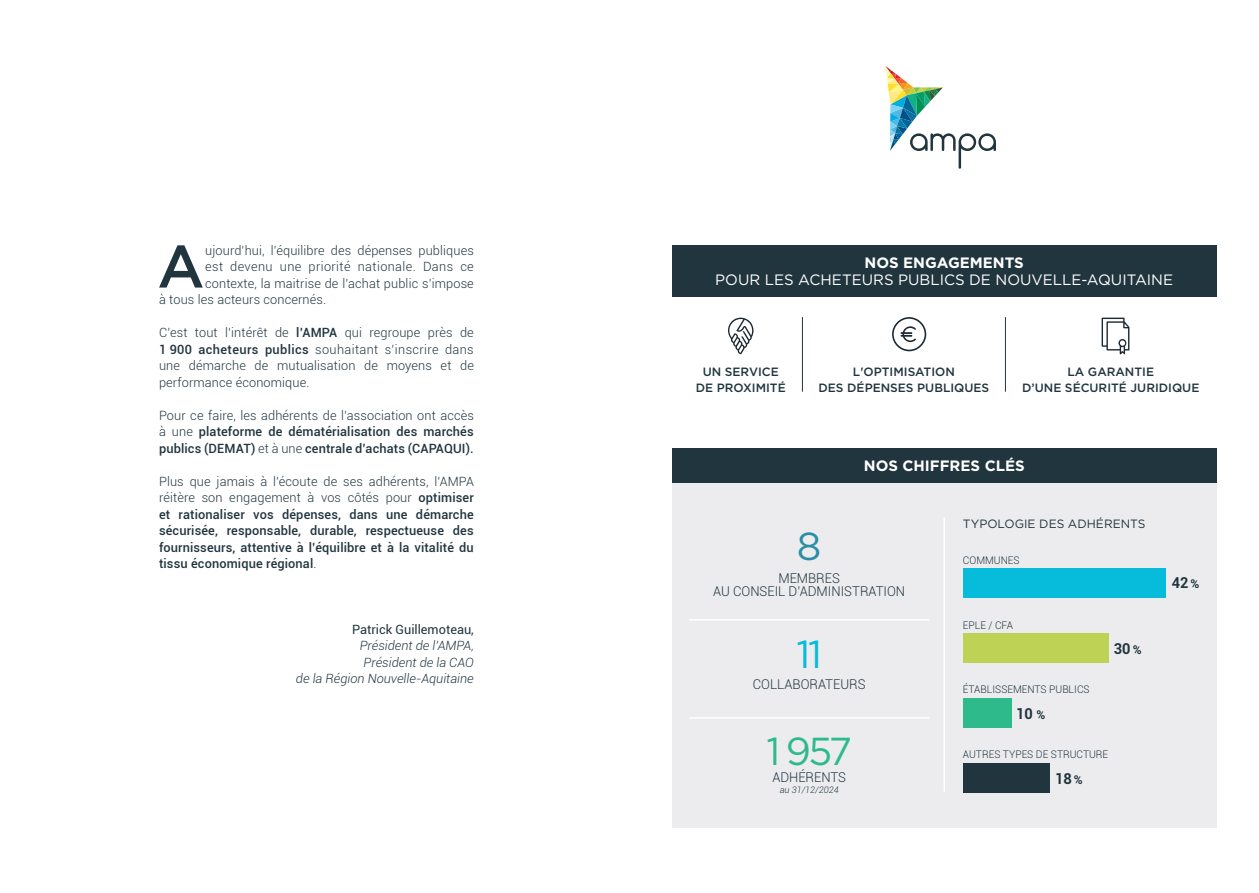
<style>
.page{position:relative;width:1259px;height:893px;background:#fff}
.page>*{position:absolute;margin:0;border:0;box-sizing:border-box;transform-origin:0 0}
.t1{font:500 59.85px "Gotham";color:#21353f}
.t2{font:39px "Gotham";color:#2fba8c}
.t3{font:39px "Gotham";color:#07bbdb}
.t4{font:39px "Gotham";color:#2a8fa4}
.t5{font:15px "Gotham";color:#fff}
.t6{font:700 15px "Gotham";color:#fff}
.t7{font:700 15px "Roboto";color:#21353f}
.t8{font:300 13.5px/13.4px "Roboto";color:#21353f;text-align:center}
.t9{font:500 12.75px/16.5px "Roboto";letter-spacing:.01em;color:#21353f;text-align:justify}
.t10{font:300 12.75px/16.5px "Roboto";letter-spacing:.01em;color:#21353f;text-align:justify}
.t11{font:italic 300 12.75px/16.5px "Roboto";color:#21353f;text-align:right}
.t12{font:300 12.75px "Roboto";letter-spacing:.03em;color:#21353f}
.t13{font:12.75px "Roboto";color:#21353f}
.t14{font:500 12px/16px "Gotham";color:#21353f;text-align:center}
.t15{font:12px "Gotham";color:#21353f}
.t16{font:300 10.5px "Roboto";color:#21353f}
.t17{font:italic 300 9px "Roboto";color:#21353f}
.s1{font-weight:500}
.s2{font-weight:300}
.s3{font-size:12px}
</style>
<div class="page">
<svg style="left:885px;top:66px;width:111px;height:103px"></svg>
<div style="left:672px;top:482px;width:544px;height:345px;background:#ececee"></div>
<div style="left:672px;top:245px;width:544px;height:51px;background:#21353f"></div>
<hr style="left:802px;top:317px;width:1px;height:75px;background:#21353f">
<hr style="left:1005px;top:317px;width:1px;height:75px;background:#21353f">
<hr style="left:943px;top:518px;width:2px;height:274px;background:#fff">
<hr style="left:689px;top:619px;width:240px;height:1px;background:#fff">
<hr style="left:689px;top:717px;width:240px;height:2px;background:#fff">
<div style="left:671px;top:448px;width:545px;height:34px;background:#21353f"></div>
<svg style="left:728px;top:318px;width:26px;height:36px"></svg>
<svg style="left:1101px;top:318px;width:28px;height:36px"></svg>
<svg style="left:892px;top:317px;width:34px;height:34px"></svg>
<div style="left:963px;top:763px;width:86px;height:30px;background:#21353f"></div>
<div style="left:963px;top:698px;width:48px;height:30px;background:#2fba8c"></div>
<div style="left:963px;top:633px;width:145px;height:30px;background:#bed256"></div>
<div style="left:963px;top:568px;width:202px;height:30px;background:#07bbdb"></div>
<h1 class="t1" style="left:157px;top:227px;width:49px">A</h1>
<p class="t10" style="left:205px;top:241px;width:270px">ujourd’hui, l’équilibre des dépenses publiques</p>
<p class="t12" style="left:205px;top:258px;width:270px">est devenu une priorité nationale. Dans ce</p>
<p class="t10" style="left:205px;top:274px;width:270px">contexte, la maitrise de l’achat public s’impose</p>
<p class="t10" style="left:159px;top:291px;width:169px">à tous les acteurs concernés.</p>
<p class="t10" style="left:159px;top:324px;width:316px">C’est tout l’intérêt de <span class="s1">l’AMPA</span> qui regroupe près de <span class="s1">1 900 acheteurs publics</span> souhaitant s’inscrire dans une démarche de mutualisation de moyens et de performance économique.</p>
<p class="t9" style="left:159px;top:406px;width:316px"><span class="s2">Pour ce faire, les adhérents de l’association ont accès à une</span> plateforme de dématérialisation des marchés publics (DEMAT) <span class="s2">et à une</span> centrale d’achats (CAPAQUI).</p>
<p class="t9" style="left:159px;top:472px;width:316px"><span class="s2">Plus que jamais à l’écoute de ses adhérents, l’AMPA réitère son engagement à vos côtés pour</span> optimiser et rationaliser vos dépenses, dans une démarche sécurisée, responsable, durable, respectueuse des fournisseurs, attentive à l’équilibre et à la vitalité du tissu économique régional<span class="s2">.</span></p>
<p class="t13" style="left:352px;top:620px;width:123px">Patrick Guillemoteau,</p>
<p class="t11" style="left:296px;top:637px;width:179px">Président de l’AMPA,<br>Président de la CAO<br>de la Région Nouvelle-Aquitaine</p>
<p class="t6" style="left:864px;top:253px;width:161px">NOS ENGAGEMENTS</p>
<p class="t5" style="left:715px;top:270px;width:459px">POUR LES ACHETEURS PUBLICS DE NOUVELLE-AQUITAINE</p>
<p class="t14" style="left:696px;top:363px;width:91px">UN SERVICE<br>DE PROXIMITÉ</p>
<p class="t14" style="left:1022px;top:363px;width:179px">LA GARANTIE<br>D’UNE SÉCURITÉ JURIDIQUE</p>
<p class="t14" style="left:818px;top:363px;width:172px">L'OPTIMISATION<br>DES DÉPENSES PUBLIQUES</p>
<p class="t6" style="left:864px;top:456px;width:162px">NOS CHIFFRES CLÉS</p>
<h2 class="t4" style="left:797px;top:522px;width:26px">8</h2>
<p class="t8" style="left:713px;top:571px;width:193px">MEMBRES<br>AU CONSEIL D’ADMINISTRATION</p>
<h2 class="t3" style="left:796px;top:629px;width:27px">11</h2>
<p class="t8" style="left:753px;top:677px;width:114px">COLLABORATEURS</p>
<h2 class="t2" style="left:766px;top:726px;width:87px">1 957</h2>
<p class="t17" style="left:779px;top:783px;width:61px">au 31/12/2024</p>
<p class="t8" style="left:772px;top:770px;width:75px">ADHÉRENTS</p>
<p class="t15" style="left:963px;top:516px;width:184px">TYPOLOGIE DES ADHÉRENTS</p>
<p class="t16" style="left:963px;top:553px;width:58px">COMMUNES</p>
<p class="t16" style="left:963px;top:618px;width:52px">EPLE / CFA</p>
<p class="t16" style="left:963px;top:682px;width:128px">ÉTABLISSEMENTS PUBLICS</p>
<p class="t7" style="left:1016px;top:703px;width:31px">10 <span class="s3">%</span></p>
<p class="t7" style="left:1114px;top:638px;width:29px">30<span class="s3">%</span></p>
<p class="t16" style="left:963px;top:747px;width:147px">AUTRES TYPES DE STRUCTURE</p>
<p class="t7" style="left:1055px;top:768px;width:29px">18<span class="s3">%</span></p>
<p class="t7" style="left:1171px;top:572px;width:29px">42<span class="s3">%</span></p>
</div>
